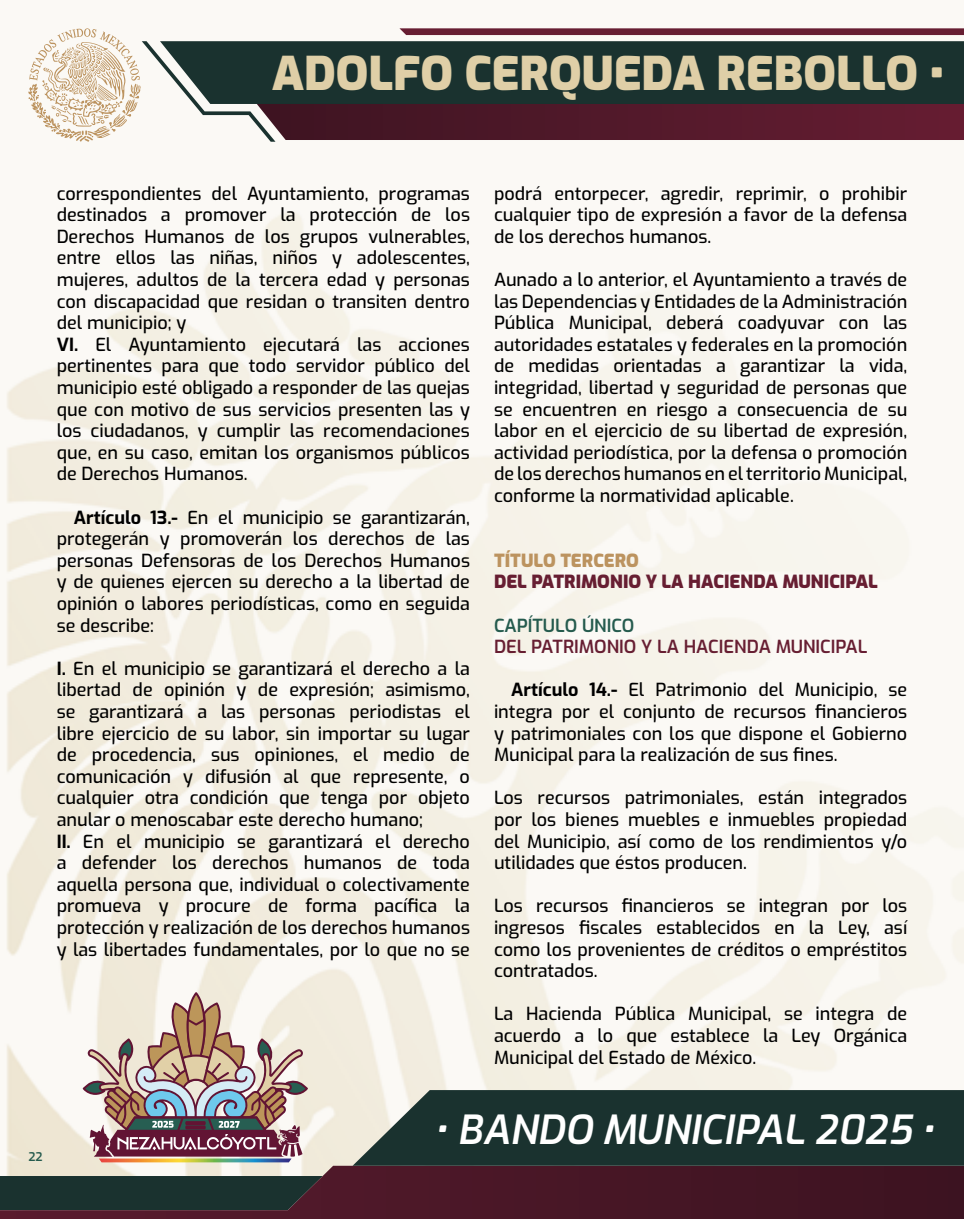
<style>
.page{position:relative;width:964px;height:1219px;background:#fff}
.page>*{position:absolute;margin:0;border:0;box-sizing:border-box;transform-origin:0 0}
.t1{font:900 46.2px "Exo";color:#dfcfa7}
.t2{font:italic 600 40px "Exo";color:#fff}
.t3{font:500 18px/21.6px "Exo";color:#000;text-align:justify}
.t4{font:900 18px "Exo";color:#671e32}
.t5{font:600 18px "Exo";color:#671e32}
.t6{font:900 18px "Exo";color:#bc935f}
.t7{font:600 18px "Exo";color:#255b4e}
.t8{font:600 12px "Exo";color:#255b4e}
.s1{font-weight:700}
</style>
<div class="page">
<img style="left:4px;top:210px;width:960px;height:956px">
<svg style="left:0;top:1166px;width:353px;height:53px"></svg>
<svg style="left:353px;top:1090px;width:611px;height:129px"></svg>
<svg style="left:28px;top:28px;width:936px;height:114px"></svg>
<svg style="left:83px;top:992px;width:225px;height:170px"></svg>
<h1 class="t1" style="left:272px;top:38px;width:673px">ADOLFO CERQUEDA REBOLLO •</h1>
<p class="t3" style="left:57px;top:181px;width:415px;text-align:left">correspondientes del Ayuntamiento, programas destinados a promover la protección de los Derechos Humanos de los grupos vulnerables, entre ellos las niñas, niños y adolescentes, mujeres, adultos de la tercera edad y personas con discapacidad que residan o transiten dentro del municipio; y<br><span class="s1">VI.</span> El Ayuntamiento ejecutará las acciones pertinentes para que todo servidor público del municipio esté obligado a responder de las quejas que con motivo de sus servicios presenten las y los ciudadanos, y cumplir las recomendaciones que, en su caso, emitan los organismos públicos de Derechos Humanos.</p>
<p class="t3" style="left:57px;top:505px;width:415px;text-indent:17px"><span class="s1">Artículo 13.-</span> En el municipio se garantizarán, protegerán y promoverán los derechos de las personas Defensoras de los Derechos Humanos y de quienes ejercen su derecho a la libertad de opinión o labores periodísticas, como en seguida se describe:</p>
<p class="t3" style="left:57px;top:656px;width:415px;text-align:left"><span class="s1">I.</span> En el municipio se garantizará el derecho a la libertad de opinión y de expresión; asimismo, se garantizará a las personas periodistas el libre ejercicio de su labor, sin importar su lugar de procedencia, sus opiniones, el medio de comunicación y difusión al que represente, o cualquier otra condición que tenga por objeto anular o menoscabar este derecho humano;<br><span class="s1">II.</span> En el municipio se garantizará el derecho a defender los derechos humanos de toda aquella persona que, individual o colectivamente promueva y procure de forma pacífica la protección y realización de los derechos humanos y las libertades fundamentales, por lo que no se</p>
<p class="t3" style="left:494px;top:181px;width:415px">podrá entorpecer, agredir, reprimir, o prohibir cualquier tipo de expresión a favor de la defensa de los derechos humanos.</p>
<p class="t3" style="left:494px;top:268px;width:415px">Aunado a lo anterior, el Ayuntamiento a través de las Dependencias y Entidades de la Administración Pública Municipal, deberá coadyuvar con las autoridades estatales y federales en la promoción de medidas orientadas a garantizar la vida, integridad, libertad y seguridad de personas que se encuentren en riesgo a consecuencia de su labor en el ejercicio de su libertad de expresión, actividad periodística, por la defensa o promoción de los derechos humanos en el territorio Municipal, conforme la normatividad aplicable.</p>
<p class="t6" style="left:494px;top:546px;width:146px">TÍTULO TERCERO</p>
<p class="t4" style="left:494px;top:568px;width:385px">DEL PATRIMONIO Y LA HACIENDA MUNICIPAL</p>
<p class="t7" style="left:494px;top:611px;width:142px">CAPÍTULO ÚNICO</p>
<p class="t5" style="left:494px;top:633px;width:375px">DEL PATRIMONIO Y LA HACIENDA MUNICIPAL</p>
<p class="t3" style="left:494px;top:678px;width:415px;text-indent:17px"><span class="s1">Artículo 14.-</span> El Patrimonio del Municipio, se integra por el conjunto de recursos financieros y patrimoniales con los que dispone el Gobierno Municipal para la realización de sus fines.</p>
<p class="t3" style="left:494px;top:786px;width:415px">Los recursos patrimoniales, están integrados por los bienes muebles e inmuebles propiedad del Municipio, así como de los rendimientos y/o utilidades que éstos producen.</p>
<p class="t3" style="left:494px;top:894px;width:415px">Los recursos financieros se integran por los ingresos fiscales establecidos en la Ley, así como los provenientes de créditos o empréstitos contratados.</p>
<p class="t3" style="left:494px;top:1002px;width:415px">La Hacienda Pública Municipal, se integra de acuerdo a lo que establece la Ley Orgánica Municipal del Estado de México.</p>
<p class="t8" style="left:28px;top:1147px;width:16px">22</p>
<h2 class="t2" style="left:435px;top:1100px;width:501px">• BANDO MUNICIPAL 2025 •</h2>
</div>
